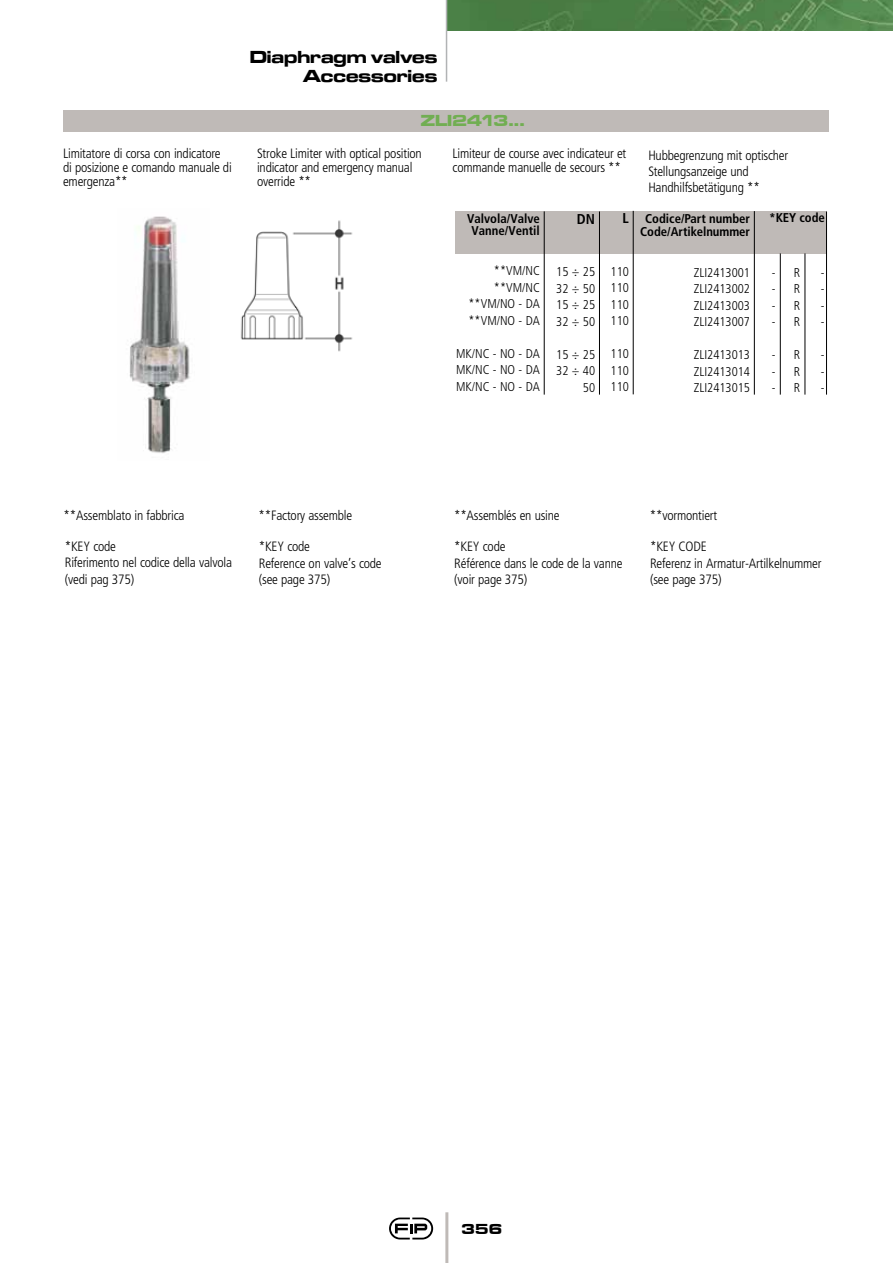
<style>
.page{position:relative;width:893px;height:1263px;background:#fff}
.page>*{position:absolute;margin:0;border:0;box-sizing:border-box;transform-origin:0 0}
.t1{font:18px/19.5px "Microgramma D Bold Exte";color:#000;text-align:right}
.t2{font:16.5px "Microgramma D Bold Exte";letter-spacing:-.01em;color:#71ae52}
.t3{font:15px "Microgramma D Bold Exte";color:#000}
.t4{font:700 condensed 14.25px "Frutiger";color:#000}
.t5{font:300 condensed 13.5px/16.2px "Frutiger";letter-spacing:-.015em;color:#000}
.t6{font:300 condensed 12.75px/16.5px "Frutiger";color:#000;text-align:justify}
.t7{font:700 condensed 12.75px/12px "Frutiger";color:#000;text-align:center}
</style>
<div class="page">
<hr style="left:445px;top:1212px;width:3px;height:51px;background:#bfbab7">
<svg style="left:389px;top:1217px;width:44px;height:22px"></svg>
<img style="left:447px;top:0;width:446px;height:30px">
<hr style="left:446px;top:0;width:1px;height:82px;background:#b1b3b4">
<div style="left:63px;top:111px;width:765px;height:21px;background:#bfbab7"></div>
<div style="left:455px;top:211px;width:372px;height:43px;background:#bfbab7"></div>
<hr style="left:544px;top:211px;width:1px;height:184px;background:#000">
<hr style="left:754px;top:211px;width:1px;height:184px;background:#000">
<hr style="left:826px;top:212px;width:1px;height:183px;background:#000">
<hr style="left:599px;top:211px;width:1px;height:184px;background:#000">
<hr style="left:780px;top:253px;width:1px;height:142px;background:#000">
<hr style="left:805px;top:253px;width:1px;height:142px;background:#000">
<img style="left:129px;top:216px;width:61px;height:237px">
<hr style="left:633px;top:211px;width:1px;height:183px;background:#000">
<img style="left:240px;top:220px;width:113px;height:132px">
<h1 class="t1" style="left:250px;top:46px;width:189px">Diaphragm valves<br>Accessories</h1>
<p class="t2" style="left:421px;top:110px;width:105px">ZLI2413...</p>
<p class="t5" style="left:63px;top:146px;width:170px;line-height:14.2px">Limitatore di corsa con indicatore di posizione e comando manuale di emergenza**</p>
<p class="t5" style="left:257px;top:146px;width:166px;line-height:14.2px">Stroke Limiter with optical position indicator and emergency manual override **</p>
<p class="t5" style="left:453px;top:146px;width:175px;line-height:14.2px">Limiteur de course avec indicateur et commande manuelle de secours **</p>
<p class="t5" style="left:648px;top:147px;width:141px">Hubbegrenzung mit optischer<br>Stellungsanzeige und<br>Handhilfsbetätigung **</p>
<p class="t7" style="left:467px;top:212px;width:74px">Valvola/Valve<br>Vanne/Ventil</p>
<p class="t6" style="left:468px;top:263px;width:73px;text-align:right">**VM/NC **VM/NC **VM/NO - DA **VM/NO - DA</p>
<p class="t6" style="left:456px;top:345px;width:85px">MK/NC - NO - DA MK/NC - NO - DA MK/NC - NO - DA</p>
<p class="t4" style="left:577px;top:210px;width:20px">DN</p>
<p class="t6" style="left:556px;top:264px;width:40px">15 ÷ 25<br>32 ÷ 50<br>15 ÷ 25<br>32 ÷ 50</p>
<p class="t6" style="left:556px;top:346px;width:40px;text-align:right">15 ÷ 25<br>32 ÷ 40<br>50</p>
<p class="t4" style="left:623px;top:210px;width:8px">L</p>
<p class="t6" style="left:610px;top:263px;width:20px">110<br>110<br>110<br>110</p>
<p class="t6" style="left:610px;top:346px;width:20px">110<br>110<br>110</p>
<p class="t7" style="left:640px;top:211px;width:111px;line-height:13.5px">Codice/Part number<br>Code/Artikelnummer</p>
<p class="t6" style="left:694px;top:264px;width:58px">ZLI2413001<br>ZLI2413002<br>ZLI2413003<br>ZLI2413007</p>
<p class="t6" style="left:694px;top:347px;width:58px">ZLI2413013<br>ZLI2413014<br>ZLI2413015</p>
<p class="t7" style="left:769px;top:212px;width:57px">*KEY code</p>
<p class="t6" style="left:772px;top:264px;width:5px">- - - -</p>
<p class="t6" style="left:772px;top:347px;width:5px">- - -</p>
<p class="t6" style="left:794px;top:264px;width:8px">R R R R</p>
<p class="t6" style="left:794px;top:347px;width:8px">R R R</p>
<p class="t6" style="left:821px;top:264px;width:5px">- - - -</p>
<p class="t6" style="left:821px;top:347px;width:5px">- - -</p>
<p class="t5" style="left:64px;top:508px;width:122px">**Assemblato in fabbrica</p>
<p class="t5" style="left:259px;top:508px;width:95px">**Factory assemble</p>
<p class="t5" style="left:454px;top:508px;width:107px">**Assemblés en usine</p>
<p class="t5" style="left:650px;top:508px;width:69px">**vormontiert</p>
<p class="t5" style="left:65px;top:539px;width:169px">*KEY code<br>Riferimento nel codice della valvola (vedi pag 375)</p>
<p class="t5" style="left:259px;top:539px;width:124px">*KEY code<br>Reference on valve’s code (see page 375)</p>
<p class="t5" style="left:454px;top:539px;width:170px">*KEY code<br>Référence dans le code de la vanne (voir page 375)</p>
<p class="t5" style="left:650px;top:539px;width:173px">*KEY CODE<br>Referenz in Armatur-Artilkelnummer (see page 375)</p>
<p class="t3" style="left:462px;top:1218px;width:42px">356</p>
</div>
